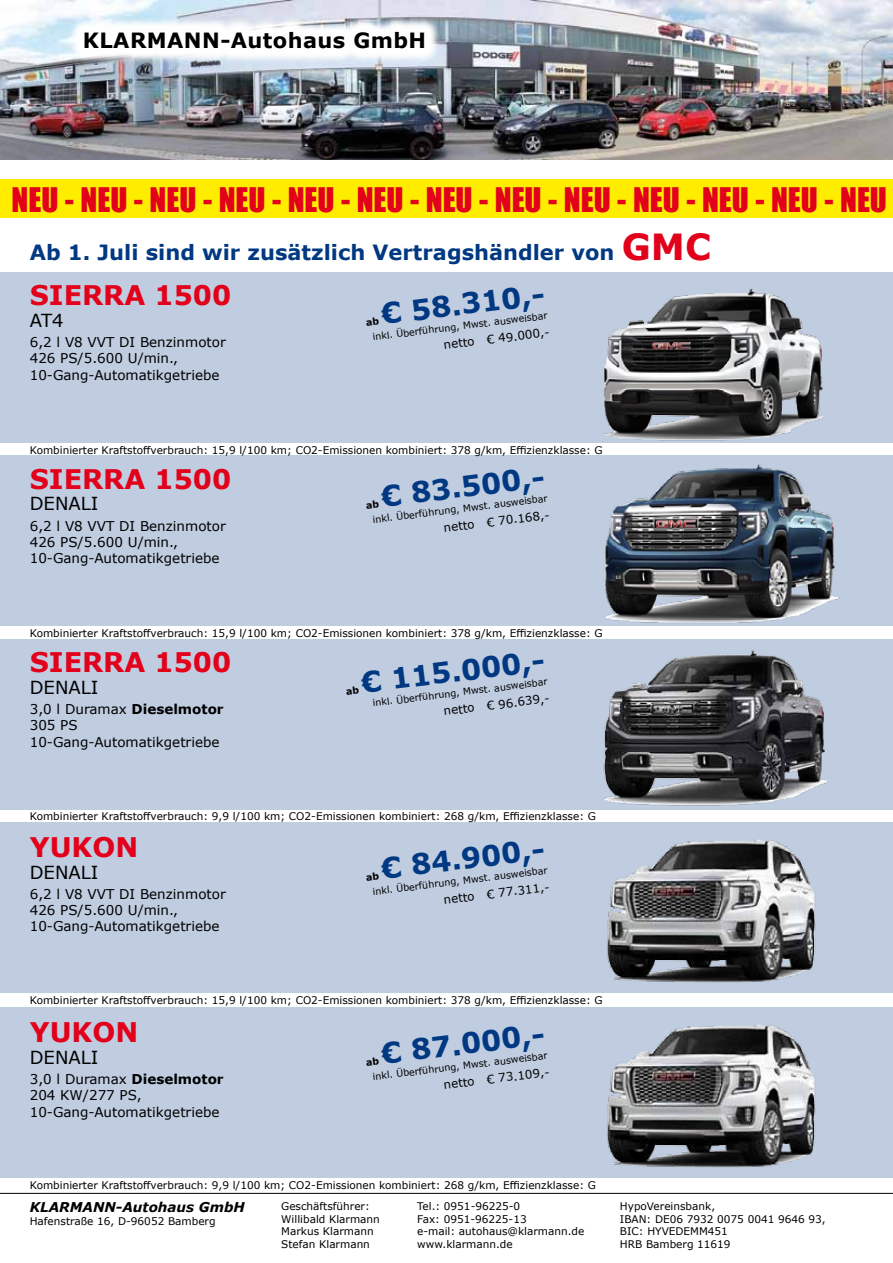
<style>
.page{position:relative;width:893px;height:1263px;background:#fff}
.page>*{position:absolute;margin:0;border:0;box-sizing:border-box;transform-origin:0 0}
.t1{font:31.05px "Impact";color:#e2001a}
.t2{font:700 28.35px "Verdana";color:#003882}
.t3{font:700 27px "Verdana";color:#e2001a}
.t4{font:700 21px "Verdana";color:#003882}
.t5{font:700 21px "Verdana";letter-spacing:.02em;color:#000}
.t6{font:18px "Verdana";color:#000}
.t7{font:13.5px/16.2px "Verdana";color:#000}
.t8{font:italic 700 13.5px "Verdana";color:#000}
.t9{font:11.85px "Verdana";color:#000}
.t10{font:10.5px/12.6px "Verdana";color:#000}
.t11{font:9.6px "Verdana";color:#000}
.s1{font-size:36px;color:#e2001a}
.s2{font-weight:700}
</style>
<div class="page">
<hr style="left:0;top:1193px;width:893px;height:1px;background:#000">
<img style="left:0;top:0;width:893px;height:160px">
<svg style="left:67px;top:15px;width:373px;height:48px"></svg>
<div style="left:0;top:823px;width:893px;height:170px;background:#c0cde0"></div>
<div style="left:0;top:456px;width:893px;height:170px;background:#c0cde0"></div>
<div style="left:0;top:639px;width:893px;height:170px;background:#c0cde0"></div>
<div style="left:0;top:272px;width:893px;height:170px;background:#c0cde0"></div>
<img style="left:561px;top:288px;width:305px;height:155px">
<img style="left:549px;top:822px;width:331px;height:186px">
<div style="left:0;top:179px;width:893px;height:38px;background:#ffed00"></div>
<svg style="left:139px;top:217px;width:578px;height:1px"></svg>
<img style="left:561px;top:455px;width:317px;height:168px">
<img style="left:555px;top:649px;width:324px;height:161px">
<svg style="left:0;top:1008px;width:893px;height:170px;background:#b1bccc"></svg>
<svg style="left:366px;top:1057px;width:13px;height:9px"></svg>
<h3 class="t5" style="left:83px;top:25px;width:345px">KLARMANN-Autohaus GmbH</h3>
<h1 class="t1" style="left:12px;top:175px;width:877px">NEU - NEU - NEU - NEU - NEU - NEU - NEU - NEU - NEU - NEU - NEU - NEU - NEU</h1>
<h3 class="t4" style="left:30px;top:237px;width:683px">Ab 1. Juli sind wir zusätzlich Vertragshändler von <span class="s1">GMC</span></h3>
<h2 class="t2" style="left:379px;top:294px;width:166px;rotate:-7deg">€ 58.310,-</h2>
<h3 class="t3" style="left:30px;top:276px;width:203px">SIERRA 1500</h3>
<h3 class="t6" style="left:30px;top:308px;width:35px">AT4</h3>
<p class="t7" style="left:30px;top:334px;width:198px">6,2 l V8 VVT DI Benzinmotor<br>426 PS/5.600 U/min.,<br>10-Gang-Automatikgetriebe</p>
<p class="t11" style="left:372px;top:330px;width:178px;rotate:-7deg">inkl. Überführung, Mwst. ausweisbar</p>
<p class="t9" style="left:443px;top:337px;width:108px;rotate:-7deg">netto € 49.000,-</p>
<p class="t10" style="left:30px;top:443px;width:574px">Kombinierter Kraftstoffverbrauch: 15,9 l/100 km; CO2-Emissionen kombiniert: 378 g/km, Effizienzklasse: G</p>
<h3 class="t3" style="left:30px;top:460px;width:203px">SIERRA 1500</h3>
<h3 class="t6" style="left:30px;top:491px;width:70px">DENALI</h3>
<p class="t7" style="left:30px;top:518px;width:198px">6,2 l V8 VVT DI Benzinmotor<br>426 PS/5.600 U/min.,<br>10-Gang-Automatikgetriebe</p>
<h2 class="t2" style="left:379px;top:477px;width:166px;rotate:-7deg">€ 83.500,-</h2>
<p class="t11" style="left:372px;top:513px;width:178px;rotate:-7deg">inkl. Überführung, Mwst. ausweisbar</p>
<p class="t9" style="left:443px;top:519px;width:108px;rotate:-7deg">netto € 70.168,-</p>
<p class="t10" style="left:30px;top:627px;width:574px">Kombinierter Kraftstoffverbrauch: 15,9 l/100 km; CO2-Emissionen kombiniert: 378 g/km, Effizienzklasse: G</p>
<h3 class="t3" style="left:30px;top:643px;width:203px">SIERRA 1500</h3>
<h3 class="t6" style="left:30px;top:675px;width:70px">DENALI</h3>
<p class="t7" style="left:30px;top:701px;width:195px">3,0 l Duramax <span class="s2">Dieselmotor<br></span>305 PS<br>10-Gang-Automatikgetriebe</p>
<h2 class="t2" style="left:359px;top:663px;width:186px;rotate:-7deg">€ 115.000,-</h2>
<p class="t11" style="left:372px;top:696px;width:178px;rotate:-7deg">inkl. Überführung, Mwst. ausweisbar</p>
<p class="t9" style="left:443px;top:703px;width:108px;rotate:-7deg">netto € 96.639,-</p>
<p class="t10" style="left:30px;top:809px;width:568px">Kombinierter Kraftstoffverbrauch: 9,9 l/100 km; CO2-Emissionen kombiniert: 268 g/km, Effizienzklasse: G</p>
<h3 class="t3" style="left:30px;top:828px;width:110px">YUKON</h3>
<h3 class="t6" style="left:30px;top:860px;width:70px">DENALI</h3>
<p class="t7" style="left:30px;top:886px;width:198px">6,2 l V8 VVT DI Benzinmotor<br>426 PS/5.600 U/min.,<br>10-Gang-Automatikgetriebe</p>
<h2 class="t2" style="left:379px;top:849px;width:166px;rotate:-7deg">€ 84.900,-</h2>
<p class="t11" style="left:372px;top:885px;width:178px;rotate:-7deg">inkl. Überführung, Mwst. ausweisbar</p>
<p class="t9" style="left:443px;top:891px;width:108px;rotate:-7deg">netto € 77.311,-</p>
<p class="t10" style="left:30px;top:993px;width:574px">Kombinierter Kraftstoffverbrauch: 15,9 l/100 km; CO2-Emissionen kombiniert: 378 g/km, Effizienzklasse: G</p>
<h3 class="t3" style="left:30px;top:1013px;width:110px">YUKON</h3>
<h3 class="t6" style="left:30px;top:1045px;width:70px">DENALI</h3>
<p class="t7" style="left:30px;top:1071px;width:195px">3,0 l Duramax <span class="s2">Dieselmotor<br></span>204 KW/277 PS,<br>10-Gang-Automatikgetriebe</p>
<h2 class="t2" style="left:379px;top:1034px;width:166px;rotate:-7deg">€ 87.000,-</h2>
<p class="t11" style="left:372px;top:1070px;width:178px;rotate:-7deg">inkl. Überführung, Mwst. ausweisbar</p>
<p class="t9" style="left:443px;top:1077px;width:108px;rotate:-7deg">netto € 73.109,-</p>
<p class="t10" style="left:30px;top:1178px;width:568px">Kombinierter Kraftstoffverbrauch: 9,9 l/100 km; CO2-Emissionen kombiniert: 268 g/km, Effizienzklasse: G</p>
<p class="t8" style="left:30px;top:1198px;width:217px">KLARMANN-Autohaus GmbH</p>
<p class="t10" style="left:30px;top:1214px;width:187px">Hafenstraße 16, D-96052 Bamberg</p>
<p class="t10" style="left:281px;top:1200px;width:100px">Geschäftsführer:<br>Willibald Klarmann<br>Markus Klarmann<br>Stefan Klarmann</p>
<p class="t10" style="left:417px;top:1200px;width:169px">Tel.: 0951-96225-0<br>Fax: 0951-96225-13<br>e-mail: autohaus@klarmann.de www.klarmann.de</p>
<p class="t10" style="left:620px;top:1200px;width:207px">HypoVereinsbank,<br>IBAN: DE06 7932 0075 0041 9646 93,<br>BIC: HYVEDEMM451<br>HRB Bamberg 11619</p>
</div>
